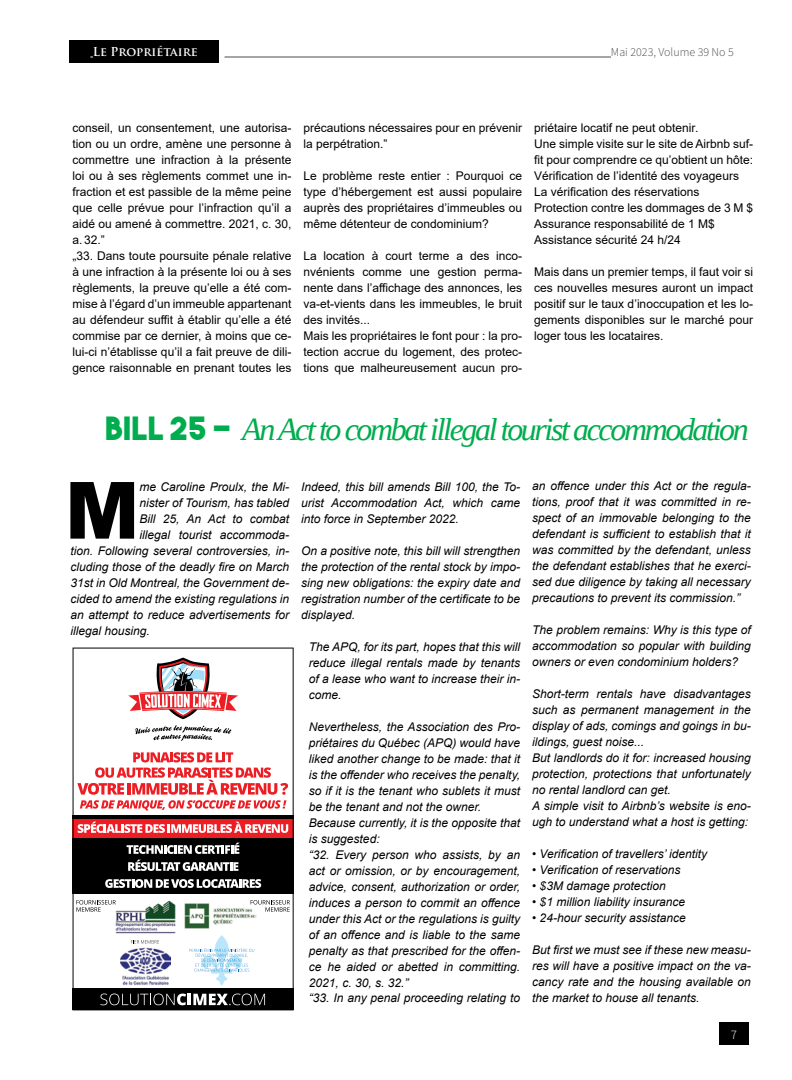
<style>
.page{position:relative;width:792px;height:1080px;background:#fff}
.page>*{position:absolute;margin:0;border:0;box-sizing:border-box;transform-origin:0 0}
.t1{font:900 79.1px "Arial";color:#000}
.t2{font:italic 32px "Liberation Serif";letter-spacing:-.075em;color:#00ad4e}
.t3{font:300 13px "Source Sans Pro";color:#fff}
.t4{font:italic 12px/16px "Arial";color:#000;text-align:justify}
.t5{font:12px/16px "Arial";color:#000}
.t6{font:300 12px "Source Sans Pro";color:#4d4d4f}
.t7{font:700 12px "Trajan Pro";color:#fff}
.s1{font-family:"The Bold Font";font-style:normal}
</style>
<div class="page">
<svg style="left:73px;top:648px;width:221px;height:362px"></svg>
<hr style="left:225px;top:57px;width:386px;height:1px;background:#4d4d4f">
<div style="left:719px;top:1023px;width:30px;height:22px;background:#000"></div>
<div style="left:69px;top:40px;width:150px;height:23px;background:#000"></div>
<p class="t7" style="left:93px;top:44px;width:107px">Le Propriétaire</p>
<p class="t6" style="left:611px;top:44px;width:124px">Mai 2023, Volume 39 No 5</p>
<p class="t5" style="left:73px;top:120px;width:220px">conseil, un consentement, une autorisa&shy;tion ou un ordre, amène une personne à commettre une infraction à la présente loi ou à ses règlements commet une in&shy;fraction et est passible de la même peine que celle prévue pour l’infraction qu’il a aidé ou amené à commettre. 2021, c. 30, a.32.”<br>„33. Dans toute poursuite pénale relative à une infraction à la présente loi ou à ses règlements, la preuve qu’elle a été com&shy;mise à l’égard d’un immeuble appartenant au défendeur suffit à établir qu’elle a été commise par ce dernier, à moins que ce&shy;lui-ci n’établisse qu’il a fait preuve de dili&shy;gence raisonnable en prenant toutes les</p>
<p class="t5" style="left:303px;top:120px;width:220px">précautions nécessaires pour en prévenir la perpétration.”</p>
<p class="t5" style="left:303px;top:168px;width:220px;text-align:justify">Le problème reste entier : Pourquoi ce type d’hébergement est aussi populaire auprès des propriétaires d’immeubles ou même détenteur de condominium?</p>
<p class="t5" style="left:303px;top:248px;width:220px">La location à court terme a des inco&shy;nvénients comme une gestion perma&shy;nente dans l’affichage des annonces, les va-et-vients dans les immeubles, le bruit des invités...<br>Mais les propriétaires le font pour : la pro&shy;tection accrue du logement, des protec&shy;tions que malheureusement aucun pro-</p>
<p class="t5" style="left:534px;top:120px;width:220px">priétaire locatif ne peut obtenir.<br>Une simple visite sur le site de Airbnb suf&shy;fit pour comprendre ce qu’obtient un hôte:<br>Vérification de l’identité des voyageurs La vérification des réservations Protection contre les dommages de 3 M $ Assurance responsabilité de 1 M$ Assistance sécurité 24 h/24</p>
<p class="t5" style="left:534px;top:263px;width:220px;text-align:justify">Mais dans un premier temps, il faut voir si ces nouvelles mesures auront un impact positif sur le taux d’inoccupation et les lo&shy;gements disponibles sur le marché pour loger tous les locataires.</p>
<h2 class="t2" style="left:105px;top:409px;width:645px"><span class="s1">BILL 25 -</span> An Act to combat illegal tourist accommodation</h2>
<h1 class="t1" style="left:65px;top:453px;width:76px">M</h1>
<p class="t4" style="left:139px;top:479px;width:151px">me Caroline Proulx, the Mi-</p>
<p class="t4" style="left:532px;top:478px;width:220px">an offence under this Act or the regula&shy;tions, proof that it was committed in re&shy;spect of an immovable belonging to the defendant is sufficient to establish that it was committed by the defendant, unless the defendant establishes that he exerci&shy;sed due diligence by taking all necessary precautions to prevent its commission.”</p>
<p class="t4" style="left:532px;top:622px;width:220px">The problem remains: Why is this type of accommodation so popular with building owners or even condominium holders?</p>
<p class="t4" style="left:532px;top:686px;width:220px;text-align:left">Short-term rentals have disadvantages such as permanent management in the display of ads, comings and goings in bu&shy;ildings, guest noise...<br>But landlords do it for: increased housing protection, protections that unfortunately no rental landlord can get.<br>A simple visit to Airbnb’s website is eno&shy;ugh to understand what a host is getting:</p>
<p class="t4" style="left:532px;top:846px;width:177px">• Verification of travellers’ identity</p>
<p class="t4" style="left:532px;top:862px;width:150px">• Verification of reservations</p>
<p class="t4" style="left:532px;top:878px;width:135px">• $3M damage protection</p>
<p class="t4" style="left:532px;top:894px;width:154px">• $1 million liability insurance</p>
<p class="t4" style="left:532px;top:910px;width:155px">• 24-hour security assistance</p>
<p class="t4" style="left:532px;top:942px;width:220px">But first we must see if these new measu&shy;res will have a positive impact on the va&shy;cancy rate and the housing available on the market to house all tenants.</p>
<p class="t4" style="left:301px;top:479px;width:220px">Indeed, this bill amends Bill 100, the To&shy;urist Accommodation Act, which came into force in September 2022.</p>
<p class="t4" style="left:301px;top:543px;width:220px">On a positive note, this bill will strengthen the protection of the rental stock by impo&shy;sing new obligations: the expiry date and registration number of the certificate to be displayed.</p>
<p class="t4" style="left:309px;top:639px;width:213px">The APQ, for its part, hopes that this will reduce illegal rentals made by tenants of a lease who want to increase their in&shy;come.</p>
<p class="t4" style="left:309px;top:719px;width:213px;text-align:left">Nevertheless, the Association des Pro&shy;priétaires du Québec (APQ) would have liked another change to be made: that it is the offender who receives the penalty, so if it is the tenant who sublets it must be the tenant and not the owner.<br>Because currently, it is the opposite that is suggested:<br>“32. Every person who assists, by an act or omission, or by encouragement, advice, consent, authorization or order, induces a person to commit an offence under this Act or the regulations is guilty of an offence and is liable to the same penalty as that prescribed for the offen&shy;ce he aided or abetted in committing.<br>2021, c. 30, s. 32.”<br>“33. In any penal proceeding relating to</p>
<p class="t4" style="left:139px;top:495px;width:151px">nister of Tourism, has tabled</p>
<p class="t4" style="left:139px;top:511px;width:151px">Bill 25, An Act to combat</p>
<p class="t4" style="left:139px;top:527px;width:151px">illegal tourist accommoda-</p>
<p class="t4" style="left:70px;top:543px;width:220px">tion. Following several controversies, in-</p>
<p class="t4" style="left:70px;top:559px;width:220px">cluding those of the deadly fire on March</p>
<p class="t4" style="left:70px;top:575px;width:220px">31st in Old Montreal, the Government de-</p>
<p class="t4" style="left:70px;top:591px;width:220px">cided to amend the existing regulations in</p>
<p class="t4" style="left:70px;top:607px;width:220px">an attempt to reduce advertisements for</p>
<p class="t4" style="left:70px;top:623px;width:81px">illegal housing.</p>
<p class="t3" style="left:731px;top:1027px;width:8px">7</p>
</div>
